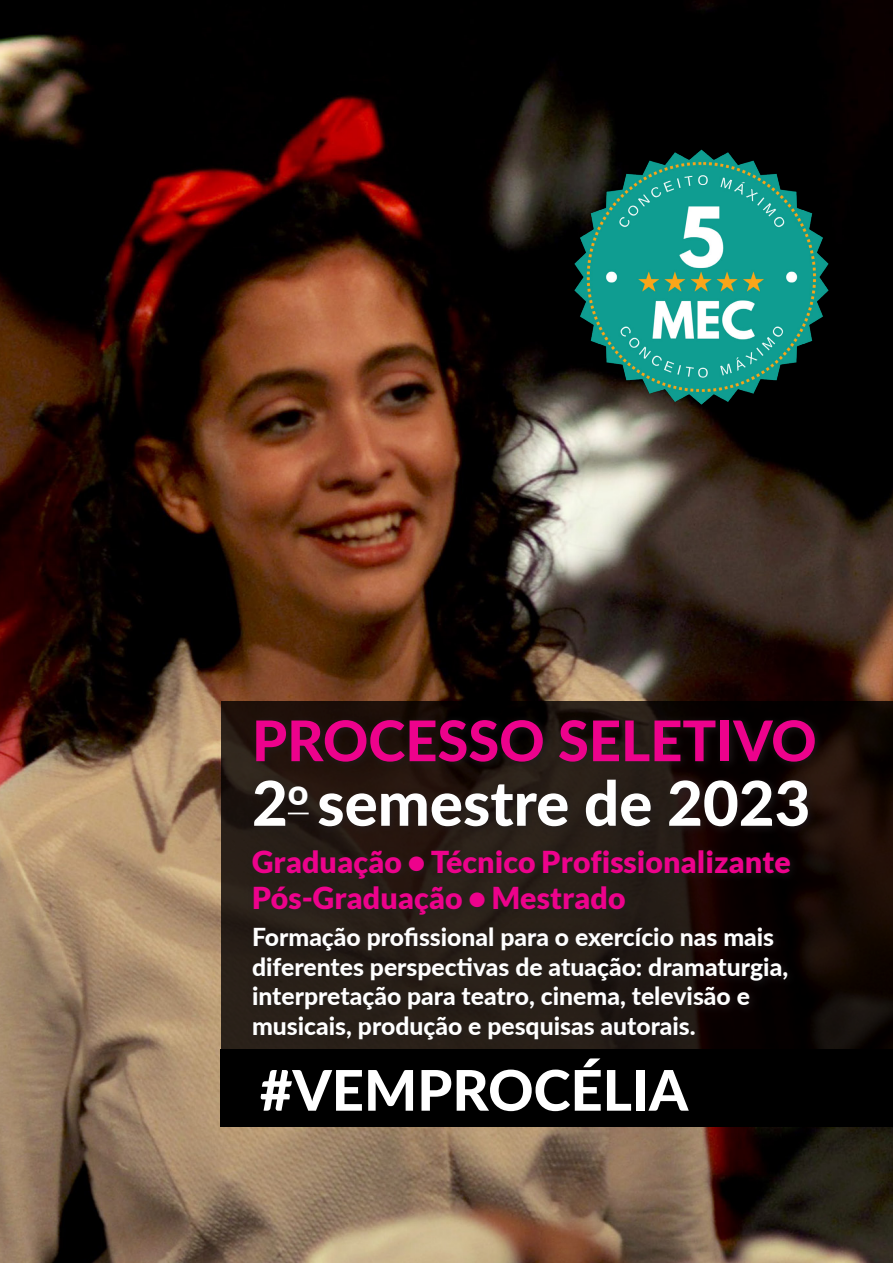
<style>
.page{position:relative;width:893px;height:1263px;background:#fff}
.page>*{position:absolute;margin:0;border:0;box-sizing:border-box;transform-origin:0 0}
.t1{font:800 61.8px "Lato";color:#fff}
.t2{font:800 56.1px "Lato";color:#ed028c}
.t3{font:800 56.1px "Lato";color:#fff}
.t4{font:900 30.15px/36.3px "Lato";color:#ed028c}
.Estilo_de_parágrafo{font:800 24.75px/29.7px "Lato";color:#fff}
</style>
<div class="page">
<img style="left:0;top:0;width:893px;height:1263px">
<svg style="left:221px;top:701px;width:672px;height:348px;background:#190f09"></svg>
<div style="left:247px;top:713px;width:578px;height:336px;background:#231f20;opacity:.75"></div>
<svg style="left:288px;top:813px;width:21px;height:1px"></svg>
<img style="left:565px;top:140px;width:274px;height:274px">
<div style="left:221px;top:1049px;width:672px;height:78px;background:#000"></div>
<p class="t2" style="left:252px;top:699px;width:566px">PROCESSO SELETIVO</p>
<p class="t1" style="left:252px;top:757px;width:560px">2<sup>o</sup> semestre de 2023</p>
<p class="t4" style="left:252px;top:843px;width:540px">Graduação • Técnico Profissionalizante<br>Pós-Graduação • Mestrado</p>
<p class="Estilo_de_parágrafo" style="left:252px;top:921px;width:538px">Formação profissional para o exercício nas mais diferentes perspectivas de atuação: dramaturgia, interpretação para teatro, cinema, televisão e musicais, produção e pesquisas autorais.</p>
<p class="t3" style="left:260px;top:1048px;width:430px">#VEMPROCÉLIA</p>
</div>
